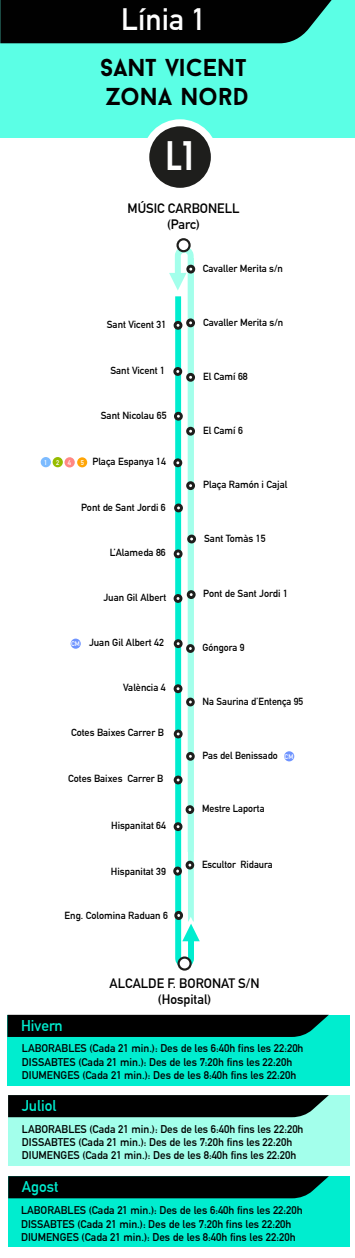
<style>
.page{position:relative;width:355px;height:1258px;background:#fff}
.page>*{position:absolute;margin:0;border:0;box-sizing:border-box;transform-origin:0 0}
.t1{font:40.1px "Market Deco";color:#fff}
.t2{font:700 30.3px "DIN Alternate";color:#fff}
.t3{font:700 24.4px/29.3px "Baron Neue";color:#010101}
.t4{font:700 15.3px "DIN Alternate";color:#00edcf}
.t5{font:700 13.4px/16.1px "DIN Alternate";color:#010101;text-align:center}
.t6{font:700 11px/13.2px "DIN Alternate";color:#000}
.t7{font:700 10.1px "DIN Alternate";color:#010101}
.t8{font:700 6.7px "DIN Alternate";color:#fff}
.t9{font:700 6.6px "DIN Alternate";color:#fff}
.s1{font-size:6.6px;color:#fff}
</style>
<div class="page">
<div style="left:0;top:0;width:354px;height:137px;background:#5bffe5"></div>
<div style="left:0;top:0;width:331px;height:43px;background:#010101"></div>
<div style="left:145px;top:123px;width:69px;height:68px;background:#1e1e1c;border-radius:50%"></div>
<div style="left:142px;top:119px;width:76px;height:76px;border:7px solid #fff;border-radius:50%"></div>
<div style="left:176px;top:238px;width:14px;height:14px;border:2px solid #1e1e1c;border-radius:50%"></div>
<div style="left:177px;top:956px;width:14px;height:14px;border:2px solid #1e1e1c;border-radius:50%"></div>
<div style="left:41px;top:457px;width:10px;height:10px;background:#7cbbff;border-radius:50%"></div>
<div style="left:64px;top:457px;width:11px;height:10px;background:#ff8884;border-radius:50%"></div>
<div style="left:77px;top:457px;width:10px;height:10px;background:#ffa506;border-radius:50%"></div>
<div style="left:53px;top:457px;width:10px;height:10px;background:#96bc00;border-radius:50%"></div>
<svg style="left:169px;top:246px;width:30px;height:721px"></svg>
<div style="left:185px;top:860px;width:9px;height:9px;border:3px solid #1e1e1c;border-radius:50%"></div>
<div style="left:7px;top:1015px;width:342px;height:70px;background:#00edcf"></div>
<svg style="left:7px;top:1014px;width:321px;height:23px;background:#091211"></svg>
<div style="left:8px;top:1095px;width:341px;height:70px;background:#a3ffeb"></div>
<svg style="left:8px;top:1095px;width:320px;height:22px;background:#060a09"></svg>
<div style="left:8px;top:1176px;width:341px;height:70px;background:#00edcf"></div>
<svg style="left:8px;top:1176px;width:320px;height:22px;background:#000a09"></svg>
<div style="left:284px;top:751px;width:10px;height:10px;background:#6f94ff;border-radius:50%"></div>
<div style="left:70px;top:638px;width:11px;height:10px;background:#6f94ff;border-radius:50%"></div>
<h2 class="t2" style="left:121px;top:-3px;width:86px">Línia 1</h2>
<h3 class="t3" style="left:100px;top:52px;width:150px">SANT VICENT<br>ZONA NORD</h3>
<h1 class="t1" style="left:165px;top:133px;width:29px">L1</h1>
<p class="t5" style="left:127px;top:199px;width:113px">MÚSIC CARBONELL (Parc)</p>
<p class="t7" style="left:203px;top:261px;width:81px">Cavaller Merita s/n</p>
<p class="t7" style="left:107px;top:317px;width:61px">Sant Vicent 31</p>
<p class="t7" style="left:110px;top:363px;width:56px">Sant Vicent 1</p>
<p class="t7" style="left:101px;top:408px;width:67px">Sant Nicolau 65</p>
<p class="t8" style="left:44px;top:457px;width:5px">1</p>
<p class="t8" style="left:56px;top:457px;width:16px">2 4</p>
<p class="t7" style="left:81px;top:454px;width:87px"><span class="s1">5</span> Plaça Espanya 14</p>
<p class="t7" style="left:81px;top:499px;width:86px">Pont de Sant Jordi 6</p>
<p class="t7" style="left:110px;top:545px;width:57px">L’Alameda 86</p>
<p class="t7" style="left:103px;top:590px;width:64px">Juan Gil Albert</p>
<p class="t7" style="left:89px;top:635px;width:76px">Juan Gil Albert 42</p>
<p class="t7" style="left:123px;top:680px;width:44px">València 4</p>
<p class="t7" style="left:71px;top:724px;width:94px">Cotes Baixes Carrer B</p>
<p class="t9" style="left:71px;top:638px;width:10px">CM</p>
<p class="t7" style="left:68px;top:771px;width:97px">Cotes Baixes Carrer B</p>
<p class="t7" style="left:111px;top:817px;width:56px">Hispanitat 64</p>
<p class="t7" style="left:111px;top:863px;width:56px">Hispanitat 39</p>
<p class="t7" style="left:65px;top:907px;width:105px">Eng. Colomina Raduan 6</p>
<p class="t7" style="left:203px;top:314px;width:81px">Cavaller Merita s/n</p>
<p class="t7" style="left:203px;top:369px;width:46px">El Camí 68</p>
<p class="t7" style="left:203px;top:423px;width:41px">El Camí 6</p>
<p class="t7" style="left:203px;top:477px;width:86px">Plaça Ramón i Cajal</p>
<p class="t7" style="left:204px;top:530px;width:63px">Sant Tomàs 15</p>
<p class="t7" style="left:203px;top:585px;width:86px">Pont de Sant Jordi 1</p>
<p class="t7" style="left:202px;top:640px;width:43px">Góngora 9</p>
<p class="t7" style="left:202px;top:693px;width:102px">Na Saurina d’Entença 95</p>
<p class="t7" style="left:202px;top:748px;width:77px">Pas del Benissado</p>
<p class="t9" style="left:284px;top:751px;width:10px">CM</p>
<p class="t7" style="left:202px;top:801px;width:64px">Mestre Laporta</p>
<p class="t7" style="left:202px;top:856px;width:72px">Escultor Ridaura</p>
<h3 class="t4" style="left:21px;top:1013px;width:43px">Hivern</h3>
<p class="t5" style="left:109px;top:974px;width:151px">ALCALDE F. BORONAT S/N (Hospital)</p>
<p class="t6" style="left:22px;top:1041px;width:283px">LABORABLES (Cada 21 min.): Des de les 6:40h fins les 22:20h<br>DISSABTES (Cada 21 min.): Des de les 7:20h fins les 22:20h<br>DIUMENGES (Cada 21 min.): Des de les 8:40h fins les 22:20h</p>
<h3 class="t4" style="left:22px;top:1093px;width:36px">Juliol</h3>
<p class="t6" style="left:22px;top:1121px;width:283px">LABORABLES (Cada 21 min.): Des de les 6:40h fins les 22:20h<br>DISSABTES (Cada 21 min.): Des de les 7:20h fins les 22:20h<br>DIUMENGES (Cada 21 min.): Des de les 8:40h fins les 22:20h</p>
<h3 class="t4" style="left:22px;top:1174px;width:38px">Agost</h3>
<p class="t6" style="left:21px;top:1203px;width:283px">LABORABLES (Cada 21 min.): Des de les 6:40h fins les 22:20h<br>DISSABTES (Cada 21 min.): Des de les 7:20h fins les 22:20h<br>DIUMENGES (Cada 21 min.): Des de les 8:40h fins les 22:20h</p>
</div>
